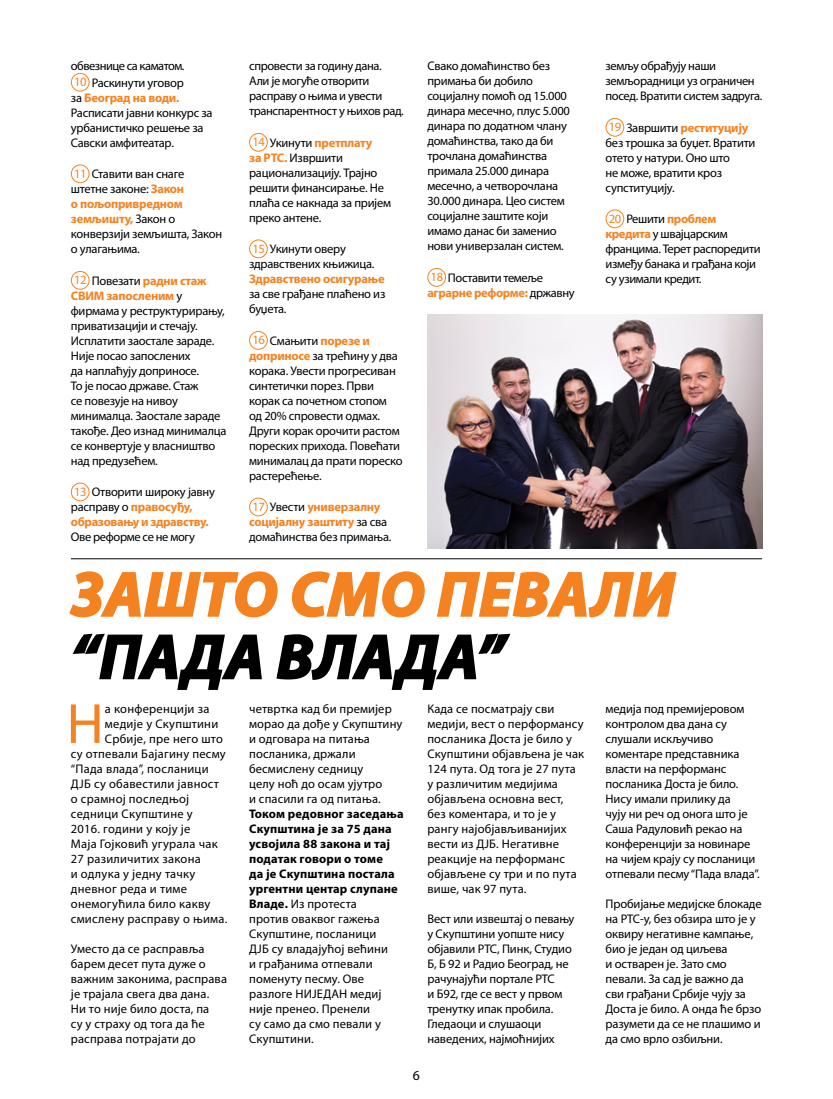
<style>
.page{position:relative;width:833px;height:1099px;background:#fff}
.page>*{position:absolute;margin:0;border:0;box-sizing:border-box;transform-origin:0 0}
.t1{font:italic 700 62.5px "Myriad Pro";letter-spacing:.02em;color:#f58220}
.t2{font:italic 700 62.5px "Myriad Pro";letter-spacing:.02em;color:#000}
.t3{font:57px "Myriad Pro";color:#f58220}
.t4{font:13.75px "Myriad Pro";color:#000}
.t5{font:12.5px/15px "Myriad Pro";letter-spacing:-.01em;color:#000}
.t6{font:12.5px/15px "Myriad Pro";letter-spacing:.01em;color:#000}
.t7{font:12.5px/15px "Myriad Pro";letter-spacing:-.03em;color:#000}
.t8{font:12.5px "Myriad Pro";letter-spacing:.02em;color:#000}
.t9{font:700 12.5px/15px "Myriad Pro";letter-spacing:-.02em;color:#f58220}
.t10{font:12.5px/16.5px "Myriad Pro";letter-spacing:-.04em;color:#000}
.s1{font-size:12.62px;color:#f58220}
.s2{font-weight:700;color:#f58220}
.s3{font-weight:400;font-size:12.62px}
.s4{font-weight:400;color:#000}
.s5{font-weight:700}
</style>
<div class="page">
<div style="left:71px;top:73px;width:19px;height:19px;border:1px solid #f58220;border-radius:50%"></div>
<div style="left:71px;top:164px;width:19px;height:19px;border:1px solid #f58220;border-radius:50%"></div>
<div style="left:71px;top:271px;width:19px;height:19px;border:1px solid #f58220;border-radius:50%"></div>
<div style="left:71px;top:482px;width:19px;height:19px;border:1px solid #f58220;border-radius:50%"></div>
<div style="left:249px;top:133px;width:19px;height:19px;border:1px solid #f58220;border-radius:50%"></div>
<div style="left:249px;top:239px;width:19px;height:19px;border:1px solid #f58220;border-radius:50%"></div>
<div style="left:249px;top:331px;width:19px;height:19px;border:1px solid #f58220;border-radius:50%"></div>
<div style="left:249px;top:497px;width:19px;height:19px;border:1px solid #f58220;border-radius:50%"></div>
<div style="left:427px;top:268px;width:19px;height:19px;border:1px solid #f58220;border-radius:50%"></div>
<div style="left:605px;top:118px;width:19px;height:19px;border:1px solid #f58220;border-radius:50%"></div>
<div style="left:605px;top:209px;width:19px;height:19px;border:1px solid #f58220;border-radius:50%"></div>
<svg style="left:69px;top:571px;width:209px;height:47px"></svg>
<svg style="left:291px;top:571px;width:134px;height:47px"></svg>
<svg style="left:437px;top:571px;width:240px;height:47px"></svg>
<svg style="left:72px;top:633px;width:190px;height:57px"></svg>
<svg style="left:276px;top:633px;width:235px;height:57px"></svg>
<img style="left:427px;top:314px;width:335px;height:235px">
<hr style="left:71px;top:558px;width:691px;height:1px;background:#000">
<p class="t10" style="left:71px;top:57px;width:115px">обвезнице са каматом.<br><span class="s1">10</span> Раскинути уговор</p>
<p class="t5" style="left:71px;top:90px;width:143px">за <span class="s2">Београд на води.<br></span>Расписати јавни конкурс за урбанистичко решење за<br>Савски амфитеатар.</p>
<p class="t5" style="left:71px;top:166px;width:153px"><span class="s1">11</span> Ставити ван снаге<br>штетне законе: <span class="s2">Закон<br>о пољопривредном земљишту,</span> Закон о конверзији земљишта, Закон о улагањима.</p>
<p class="t5" style="left:71px;top:273px;width:157px"><span class="s1">12</span> Повезати <span class="s2">радни стаж<br>СВИМ запосленим</span> у фирмама у реструктурирању, приватизацији и стечају.<br>Исплатити заостале зараде.<br>Није посао запослених<br>да наплаћују доприносе.<br>То је посао државе. Стаж<br>се повезује на нивоу минималца. Заостале зараде такође. Део изнад минималца се конвертује у власништво над предузећем.</p>
<p class="t9" style="left:71px;top:484px;width:146px"><span class="s3">13</span> <span class="s4">Отворити широку јавну расправу о</span> правосуђу, образовању и здравству.</p>
<p class="t7" style="left:71px;top:529px;width:126px">Ове реформе се не могу</p>
<p class="t7" style="left:249px;top:58px;width:156px">спровести за годину дана.<br>Али је могуће отворити расправу о њима и увести транспарентност у њихов рад.</p>
<p class="t5" style="left:249px;top:135px;width:143px"><span class="s1">14</span> Укинути <span class="s2">претплату<br>за РТС.</span> Извршити рационализацију. Трајно решити финансирање. Не плаћа се накнада за пријем преко антене.</p>
<p class="t5" style="left:249px;top:241px;width:127px"><span class="s1">15</span> Укинути оверу здравствених књижица.</p>
<p class="t9" style="left:249px;top:271px;width:137px">Здравствено осигурање</p>
<p class="t5" style="left:249px;top:286px;width:138px">за све грађане плаћено из буџета.</p>
<p class="t5" style="left:249px;top:333px;width:155px"><span class="s1">16</span> Смањити <span class="s2">порезе и доприносе</span> за трећину у два корака. Увести прогресиван синтетички порез. Први корак са почетном стопом од 20% спровести одмах.<br>Други корак орочити растом пореских прихода. Повећати минималац да прати пореско растерећење.</p>
<p class="t5" style="left:249px;top:499px;width:144px"><span class="s1">17</span> Увести <span class="s2">универзалну социјалну заштиту</span> за сва домаћинства без примања.</p>
<p class="t5" style="left:427px;top:58px;width:144px">Свако домаћинство без примања би добило социјалну помоћ од 15.000 динара месечно, плус 5.000 динара по додатном члану домаћинства, тако да би трочлана домаћинства примала 25.000 динара месечно, а четворочлана<br>30.000 динара. Цео систем социјалне заштите који имамо данас би заменио нови универзалан систем.</p>
<p class="t7" style="left:427px;top:270px;width:149px"><span class="s1">18</span> Поставити темеље <span class="s2">аграрне реформе:</span> државну</p>
<p class="t7" style="left:605px;top:58px;width:158px">земљу обрађују наши земљорадници уз ограничен посед. Вратити систем задруга.</p>
<p class="t5" style="left:605px;top:120px;width:151px"><span class="s1">19</span> Завршити <span class="s2">реституцију </span>без трошка за буџет. Вратити отето у натури. Оно што<br>не може, вратити кроз супституцију.</p>
<p class="t7" style="left:605px;top:211px;width:156px"><span class="s1">20</span> Решити <span class="s2">проблем кредита</span> у швајцарским францима. Терет распоредити између банака и грађана који су узимали кредит.</p>
<h1 class="t1" style="left:71px;top:553px;width:604px">ЗАШТО СМО ПЕВАЛИ</h1>
<h1 class="t2" style="left:71px;top:616px;width:435px">“ПАДА ВЛАДА”</h1>
<h2 class="t3" style="left:67px;top:688px;width:39px">Н</h2>
<p class="t8" style="left:105px;top:701px;width:106px">а конференцији за</p>
<p class="t8" style="left:105px;top:716px;width:115px">медије у Скупштини</p>
<p class="t8" style="left:105px;top:731px;width:119px">Србије, пре него што</p>
<p class="t8" style="left:71px;top:746px;width:156px">су отпевали Бајагину песму</p>
<p class="t8" style="left:71px;top:761px;width:139px">“Пада влада”, посланици</p>
<p class="t8" style="left:71px;top:776px;width:150px">ДЈБ су обавестили јавност</p>
<p class="t8" style="left:71px;top:791px;width:120px">о срамној последњој</p>
<p class="t8" style="left:71px;top:806px;width:123px">седници Скупштине у</p>
<p class="t8" style="left:71px;top:821px;width:121px">2016. години у коју је</p>
<p class="t8" style="left:71px;top:836px;width:148px">Маја Гојковић угурала чак</p>
<p class="t8" style="left:71px;top:851px;width:131px">27 разиличитих закона</p>
<p class="t8" style="left:71px;top:866px;width:126px">и одлука у једну тачку</p>
<p class="t8" style="left:71px;top:881px;width:118px">дневног реда и тиме</p>
<p class="t8" style="left:71px;top:896px;width:141px">онемогућила било какву</p>
<p class="t8" style="left:71px;top:911px;width:158px">смислену расправу о њима.</p>
<p class="t6" style="left:71px;top:941px;width:158px">Уместо да се расправља барем десет пута дуже о важним законима, расправа је трајала свега два дана.<br>Ни то није било доста, па<br>су у страху од тога да ће расправа потрајати до</p>
<p class="t6" style="left:249px;top:701px;width:155px">четвртка кад би премијер морао да дође у Скупштину и одговара на питања посланика, држали бесмислену седницу<br>целу ноћ до осам ујутро<br>и спасили га од питања.</p>
<p class="t6" style="left:249px;top:806px;width:156px"><span class="s5">Током редовног заседања<br>Скупштина је за 75 дана усвојила 88 закона и тај податак говори о томе<br>да је Скупштина постала ургентни центар слупане<br>Владе.</span> Из протеста<br>против оваквог гажења<br>Скупштине, посланици<br>ДЈБ су владајућој већини<br>и грађанима отпевали поменуту песму. Ове разлоге НИЈЕДАН медиј није пренео. Пренели<br>су само да смо певали у<br>Скупштини.</p>
<p class="t6" style="left:427px;top:701px;width:158px">Када се посматрају сви медији, вест о перформансу посланика Доста је било у<br>Скупштини објављена је чак<br>124 пута. Од тога је 27 пута у различитим медијима објављена основна вест, без коментара, и то је у рангу најобјављиванијих вести из ДЈБ. Негативне реакције на перформанс објављене су три и по пута више, чак 97 пута.</p>
<p class="t5" style="left:427px;top:911px;width:149px">Вест или извештај о певању у Скупштини уопште нису објавили РТС, Пинк, Студио<br>Б, Б 92 и Радио Београд, не рачунајући портале РТС<br>и Б92, где се вест у првом тренутку ипак пробила.<br>Гледаоци и слушаоци наведених, најмоћнијих</p>
<p class="t4" style="left:413px;top:1066px;width:9px">6</p>
<p class="t5" style="left:605px;top:701px;width:155px">медија под премијеровом контролом два дана су слушали искључиво коментаре представника власти на перформанс посланика Доста је било.<br>Нису имали прилику да<br>чују ни реч од онога што је<br>Саша Радуловић рекао на конференцији за новинаре на чијем крају су посланици отпевали песму “Пада влада”.</p>
<p class="t5" style="left:605px;top:896px;width:158px">Пробијање медијске блокаде на РТС-у, без обзира што је у оквиру негативне кампање, био је један од циљева<br>и остварен је. Зато смо певали. За сад је важно да сви грађани Србије чују за<br>Доста је било. А онда ће брзо разумети да се не плашимо и да смо врло озбиљни.</p>
</div>
